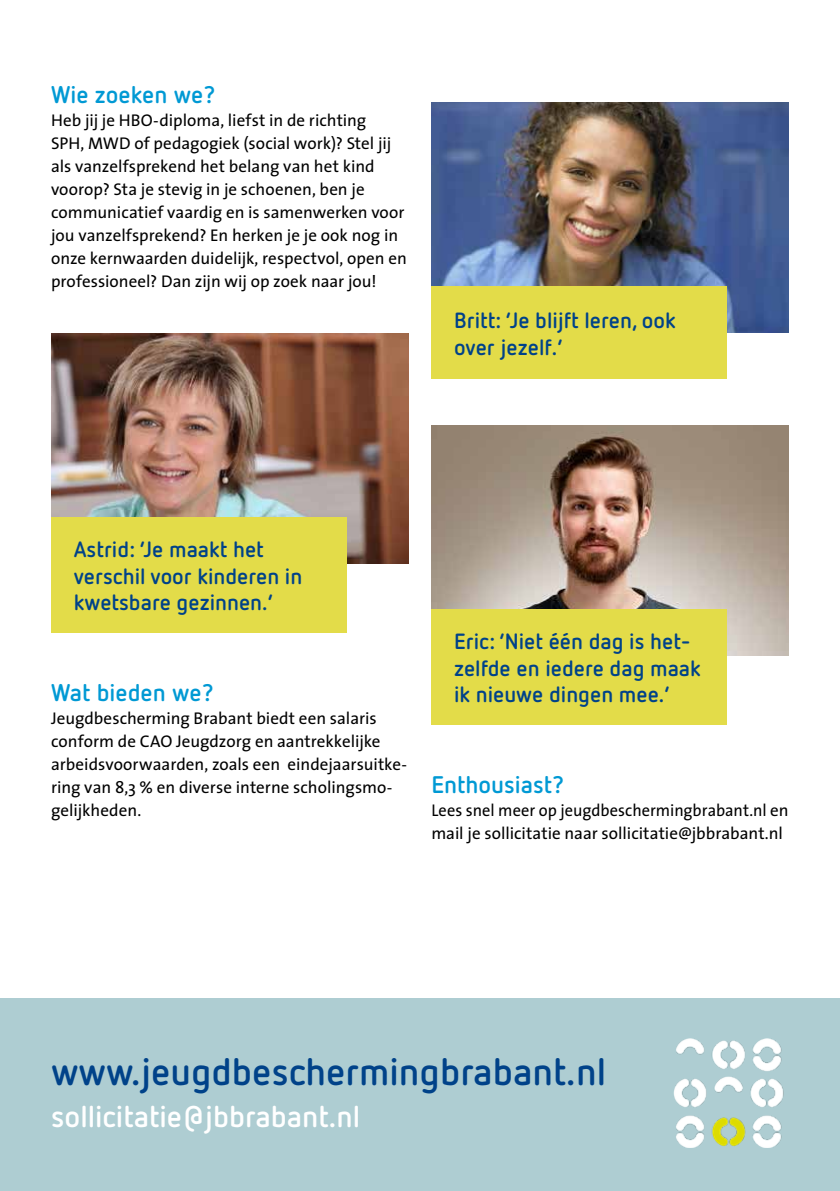
<style>
.page{position:relative;width:840px;height:1191px;background:#fff}
.page>*{position:absolute;margin:0;border:0;box-sizing:border-box;transform-origin:0 0}
.t1{font:700 38px "Netto OT";color:#004289}
.t2{font:700 30px "Netto OT";color:#fff}
.t3{font:700 24px "Netto OT";color:#0099d4}
.t4{font:700 22px/26.4px "Netto OT";color:#004289}
.t5{font:17px/23px "The Sans";color:#000}
.t6{font:17px/23px "The Sans";color:#000;scale:.96 1}
</style>
<div class="page">
<div style="left:0;top:998px;width:839px;height:193px;background:#aecdd2"></div>
<img style="left:431px;top:103px;width:357px;height:230px">
<img style="left:431px;top:425px;width:357px;height:230px">
<img style="left:51px;top:333px;width:357px;height:230px">
<div style="left:51px;top:517px;width:295px;height:115px;background:#e3dc49"></div>
<div style="left:431px;top:287px;width:295px;height:92px;background:#e3dc49"></div>
<div style="left:431px;top:609px;width:295px;height:115px;background:#e3dc49"></div>
<img style="left:673px;top:1038px;width:111px;height:109px">
<h3 class="t3" style="left:51px;top:79px;width:166px">Wie zoeken we?</h3>
<p class="t5" style="left:51px;top:108px;width:357px">Heb jij je HBO-diploma, liefst in de richting<br>SPH, MWD of pedagogiek (social work)? Stel jij als vanzelfsprekend het belang van het kind voorop? Sta je stevig in je schoenen, ben je communicatief vaardig en is samenwerken voor jou vanzelfsprekend? En herken je je ook nog in onze kernwaarden duidelijk, respectvol, open en professioneel? Dan zijn wij op zoek naar jou!</p>
<p class="t4" style="left:454px;top:307px;width:223px">Britt: ‘Je blijft leren, ook over jezelf.’</p>
<p class="t4" style="left:74px;top:536px;width:230px">Astrid: ‘Je maakt het verschil voor kinderen in kwetsbare gezinnen.’</p>
<h3 class="t3" style="left:51px;top:677px;width:164px">Wat bieden we?</h3>
<p class="t5" style="left:51px;top:706px;width:357px">Jeugdbescherming Brabant biedt een salaris conform de CAO Jeugdzorg en aantrekkelijke arbeidsvoorwaarden, zoals een eindejaarsuitke&shy;ring van 8,3 % en diverse interne scholingsmo&shy;gelijkheden.</p>
<p class="t4" style="left:454px;top:628px;width:248px">Eric: ‘Niet één dag is het&shy;zelfde en iedere dag maak ik nieuwe dingen mee.’</p>
<h3 class="t3" style="left:431px;top:769px;width:134px">Enthousiast?</h3>
<p class="t6" style="left:431px;top:798px;width:373px">Lees snel meer op jeugdbeschermingbrabant.nl en mail je sollicitatie naar sollicitatie@jbbrabant.nl</p>
<h1 class="t1" style="left:51px;top:1048px;width:556px">www.jeugdbeschermingbrabant.nl</h1>
<h2 class="t2" style="left:51px;top:1097px;width:310px">sollicitatie@jbbrabant.nl</h2>
</div>
